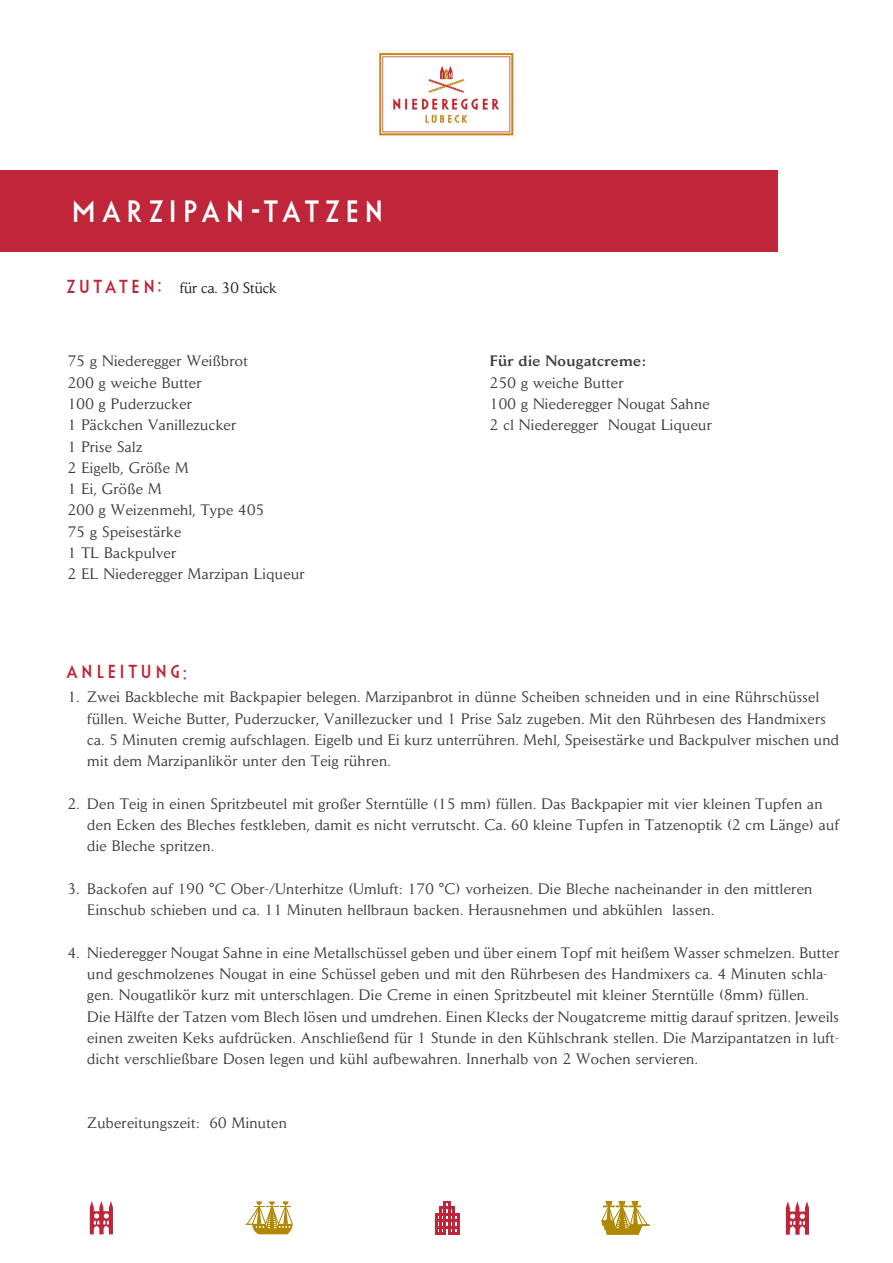
<style>
.page{position:relative;width:893px;height:1263px;background:#fff}
.page>*{position:absolute;margin:0;border:0;box-sizing:border-box;transform-origin:0 0}
.t1{font:27px "Niederegger";letter-spacing:-.055em;color:#fff}
.t2{font:16.5px "Niederegger";letter-spacing:-.03em;color:#bf263a}
.t3{font:15px/21.3px "Daily News";letter-spacing:.025em;color:#3e3e3f}
.t4{font:15px "Daily News";color:#231f20}
.t5{font:500 15px "Daily News";letter-spacing:.025em;color:#3e3e3f}
.s1{font-family:"Niederegger";font-size:16.5px;color:#bf263a}
</style>
<div class="page">
<div style="left:0;top:170px;width:777px;height:82px;background:#bf263a"></div>
<img style="left:377px;top:50px;width:140px;height:86px">
<svg style="left:786px;top:1201px;width:23px;height:34px"></svg>
<svg style="left:90px;top:1201px;width:23px;height:33px"></svg>
<svg style="left:601px;top:1201px;width:48px;height:33px"></svg>
<svg style="left:437px;top:1232px;width:20px;height:2px"></svg>
<hr style="left:435px;top:1213px;width:2px;height:21px;background:#bf263a">
<hr style="left:457px;top:1213px;width:2px;height:21px;background:#bf263a">
<hr style="left:444px;top:1201px;width:2px;height:33px;background:#bf263a">
<hr style="left:448px;top:1201px;width:2px;height:33px;background:#bf263a">
<hr style="left:435px;top:1213px;width:24px;height:2px;background:#bf263a">
<hr style="left:435px;top:1219px;width:24px;height:2px;background:#bf263a">
<hr style="left:435px;top:1226px;width:24px;height:2px;background:#bf263a">
<svg style="left:439px;top:1201px;width:16px;height:8px"></svg>
<hr style="left:439px;top:1207px;width:2px;height:27px;background:#bf263a">
<hr style="left:453px;top:1207px;width:2px;height:27px;background:#bf263a">
<svg style="left:245px;top:1201px;width:48px;height:33px"></svg>
<h1 class="t1" style="left:74px;top:200px;width:321px">MARZIPAN-TATZEN</h1>
<p class="t4" style="left:68px;top:278px;width:210px"><span class="s1">ZUTATEN:</span> für ca. 30 Stück</p>
<p class="t3" style="left:68px;top:350px;width:238px">75 g Niederegger Weißbrot<br>200 g weiche Butter<br>100 g Puderzucker<br>1 Päckchen Vanillezucker<br>1 Prise Salz<br>2 Eigelb, Größe M<br>1 Ei, Größe M<br>200 g Weizenmehl, Type 405<br>75 g Speisestärke<br>1 TL Backpulver<br>2 EL Niederegger Marzipan Liqueur</p>
<p class="t5" style="left:490px;top:352px;width:157px">Für die Nougatcreme:</p>
<p class="t3" style="left:490px;top:372px;width:223px">250 g weiche Butter<br>100 g Niederegger Nougat Sahne<br>2 cl Niederegger Nougat Liqueur</p>
<p class="t2" style="left:68px;top:665px;width:130px">ANLEITUNG:</p>
<p class="t3" style="left:87px;top:686px;width:753px;text-indent:-20px">1. Zwei Backbleche mit Backpapier belegen. Marzipanbrot in dünne Scheiben schneiden und in eine Rührschüssel füllen. Weiche Butter, Puderzucker, Vanillezucker und 1 Prise Salz zugeben. Mit den Rührbesen des Handmixers ca. 5 Minuten cremig aufschlagen. Eigelb und Ei kurz unterrühren. Mehl, Speisestärke und Backpulver mischen und mit dem Marzipanlikör unter den Teig rühren.</p>
<p class="t3" style="left:87px;top:793px;width:753px;text-indent:-20px">2. Den Teig in einen Spritzbeutel mit großer Sterntülle (15 mm) füllen. Das Backpapier mit vier kleinen Tupfen an den Ecken des Bleches festkleben, damit es nicht verrutscht. Ca. 60 kleine Tupfen in Tatzenoptik (2 cm Länge) auf die Bleche spritzen.</p>
<p class="t3" style="left:87px;top:878px;width:726px;text-indent:-20px">3. Backofen auf 190 °C Ober-/Unterhitze (Umluft: 170 °C) vorheizen. Die Bleche nacheinander in den mittleren<br>Einschub schieben und ca. 11 Minuten hellbraun backen. Herausnehmen und abkühlen lassen.</p>
<p class="t3" style="left:87px;top:942px;width:753px;text-indent:-20px">4. Niederegger Nougat Sahne in eine Metallschüssel geben und über einem Topf mit heißem Wasser schmelzen. Butter und geschmolzenes Nougat in eine Schüssel geben und mit den Rührbesen des Handmixers ca. 4 Minuten schla&shy;gen. Nougatlikör kurz mit unterschlagen. Die Creme in einen Spritzbeutel mit kleiner Sterntülle (8mm) füllen.<br>Die Hälfte der Tatzen vom Blech lösen und umdrehen. Einen Klecks der Nougatcreme mittig darauf spritzen. Jeweils einen zweiten Keks aufdrücken. Anschließend für 1 Stunde in den Kühlschrank stellen. Die Marzipantatzen in luft&shy;dicht verschließbare Dosen legen und kühl aufbewahren. Innerhalb von 2 Wochen servieren.</p>
<p class="t3" style="left:87px;top:1112px;width:201px">Zubereitungszeit: 60 Minuten</p>
</div>
